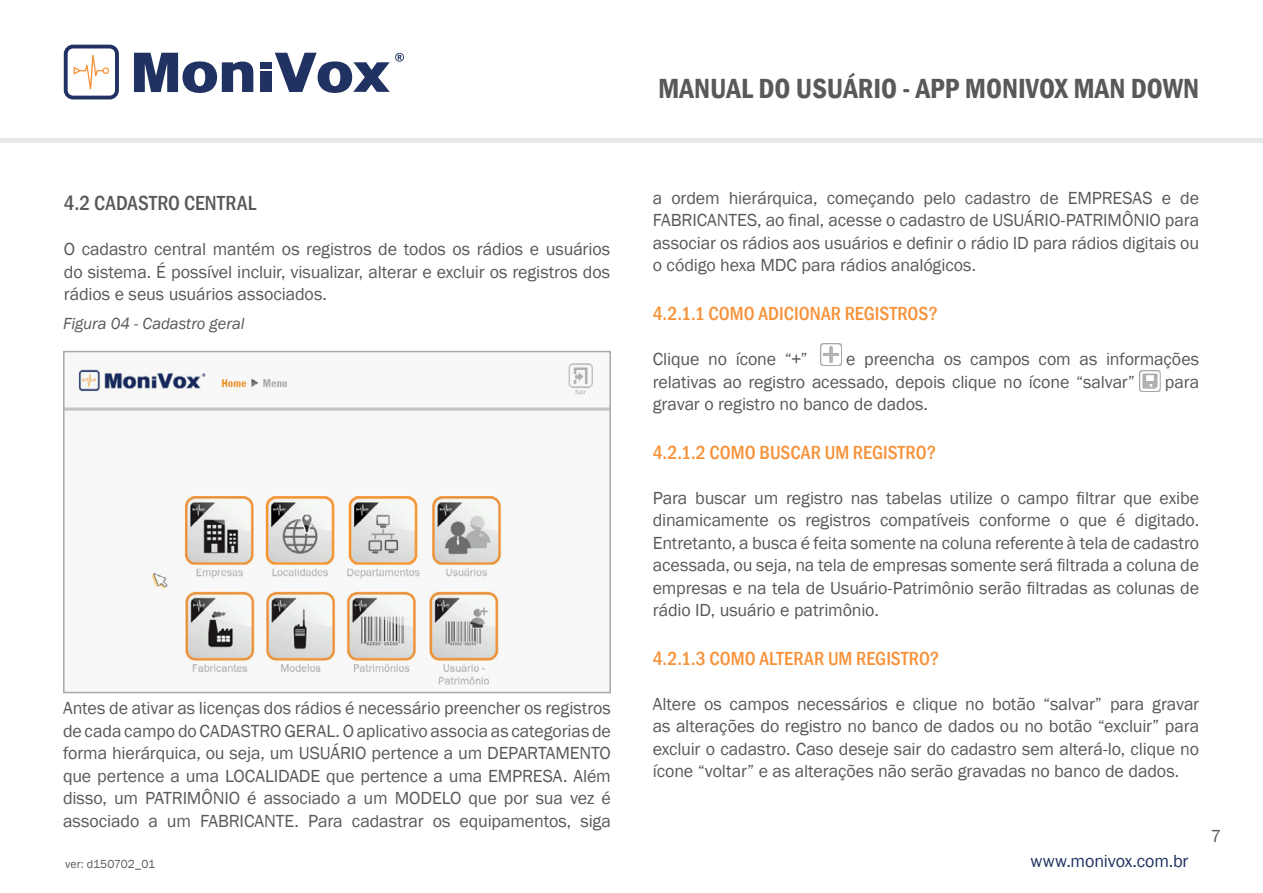
<style>
.page{position:relative;width:1263px;height:893px;background:#fff}
.page>*{position:absolute;margin:0;border:0;box-sizing:border-box;transform-origin:0 0}
.t1{font:600 condensed 28.5px "Franklin Gothic";color:#58595b}
.t2{font:500 condensed 21px "Franklin Gothic";letter-spacing:.01em;color:#58595b}
.t3{font:500 condensed 19.5px "Franklin Gothic";color:#f79239}
.t4{font:18px/22.5px "Franklin Gothic";letter-spacing:-.01em;color:#58595b;text-align:justify}
.t5{font:18px "Franklin Gothic";letter-spacing:-.01em;color:#203262}
.t6{font:italic 16.5px "Franklin Gothic";letter-spacing:-.005em;color:#58595b}
.t7{font:12px "Franklin Gothic";color:#58595b}
</style>
<div class="page">
<hr style="left:0;top:138px;width:1263px;height:4px;background:#e6e7e8">
<div style="left:260px;top:71px;width:12px;height:21px;background:#203262"></div>
<div style="left:260px;top:62px;width:12px;height:6px;background:#203262"></div>
<svg style="left:134px;top:53px;width:119px;height:40px"></svg>
<svg style="left:275px;top:53px;width:129px;height:40px"></svg>
<svg style="left:64px;top:45px;width:55px;height:54px"></svg>
<img style="left:821px;top:344px;width:21px;height:21px">
<img style="left:1139px;top:371px;width:21px;height:21px">
<img style="left:66px;top:363px;width:542px;height:322px">
<div style="left:63px;top:351px;width:548px;height:342px;border:2px solid #a7a9ac"></div>
<h1 class="t1" style="left:658px;top:70px;width:542px">MANUAL DO USUÁRIO - APP MONIVOX MAN DOWN</h1>
<p class="t2" style="left:64px;top:189px;width:194px">4.2 CADASTRO CENTRAL</p>
<p class="t4" style="left:64px;top:238px;width:548px">O cadastro central mantém os registros de todos os rádios e usuários do sistema. É possível incluir, visualizar, alterar e excluir os registros dos rádios e seus usuários associados.</p>
<p class="t6" style="left:63px;top:313px;width:183px">Figura 04 - Cadastro geral</p>
<p class="t4" style="left:63px;top:697px;width:549px">Antes de ativar as licenças dos rádios é necessário preencher os registros de cada campo do CADASTRO GERAL. O aplicativo associa as categorias de forma hierárquica, ou seja, um USUÁRIO pertence a um DEPARTAMENTO que pertence a uma LOCALIDADE que pertence a uma EMPRESA. Além disso, um PATRIMÔNIO é associado a um MODELO que por sua vez é associado a um FABRICANTE. Para cadastrar os equipamentos, siga</p>
<p class="t4" style="left:653px;top:187px;width:548px">a ordem hierárquica, começando pelo cadastro de EMPRESAS e de FABRICANTES, ao final, acesse o cadastro de USUÁRIO-PATRIMÔNIO para associar os rádios aos usuários e definir o rádio ID para rádios digitais ou o código hexa MDC para rádios analógicos.</p>
<p class="t3" style="left:653px;top:301px;width:287px">4.2.1.1 COMO ADICIONAR REGISTROS?</p>
<p class="t4" style="left:653px;top:348px;width:156px">Clique no ícone “+”</p>
<p class="t4" style="left:653px;top:348px;width:548px;text-indent:193px">e preencha os campos com as informações relativas ao registro acessado, depois clique no ícone “salvar”</p>
<p class="t4" style="left:1165px;top:371px;width:36px">para</p>
<p class="t4" style="left:653px;top:393px;width:277px">gravar o registro no banco de dados.</p>
<p class="t3" style="left:653px;top:439px;width:285px">4.2.1.2 COMO BUSCAR UM REGISTRO?</p>
<p class="t4" style="left:653px;top:487px;width:548px">Para buscar um registro nas tabelas utilize o campo filtrar que exibe dinamicamente os registros compatíveis conforme o que é digitado.<br>Entretanto, a busca é feita somente na coluna referente à tela de cadastro acessada, ou seja, na tela de empresas somente será filtrada a coluna de empresas e na tela de Usuário-Patrimônio serão filtradas as colunas de rádio ID, usuário e patrimônio.</p>
<p class="t3" style="left:653px;top:645px;width:288px">4.2.1.3 COMO ALTERAR UM REGISTRO?</p>
<p class="t4" style="left:653px;top:693px;width:548px">Altere os campos necessários e clique no botão “salvar” para gravar as alterações do registro no banco de dados ou no botão “excluir” para excluir o cadastro. Caso deseje sair do cadastro sem alterá-lo, clique no ícone “voltar” e as alterações não serão gravadas no banco de dados.</p>
<p class="t7" style="left:65px;top:857px;width:92px">ver: d150702_01</p>
<p class="t5" style="left:1030px;top:850px;width:160px">www.monivox.com.br</p>
<p class="t4" style="left:1211px;top:825px;width:12px">7</p>
</div>
